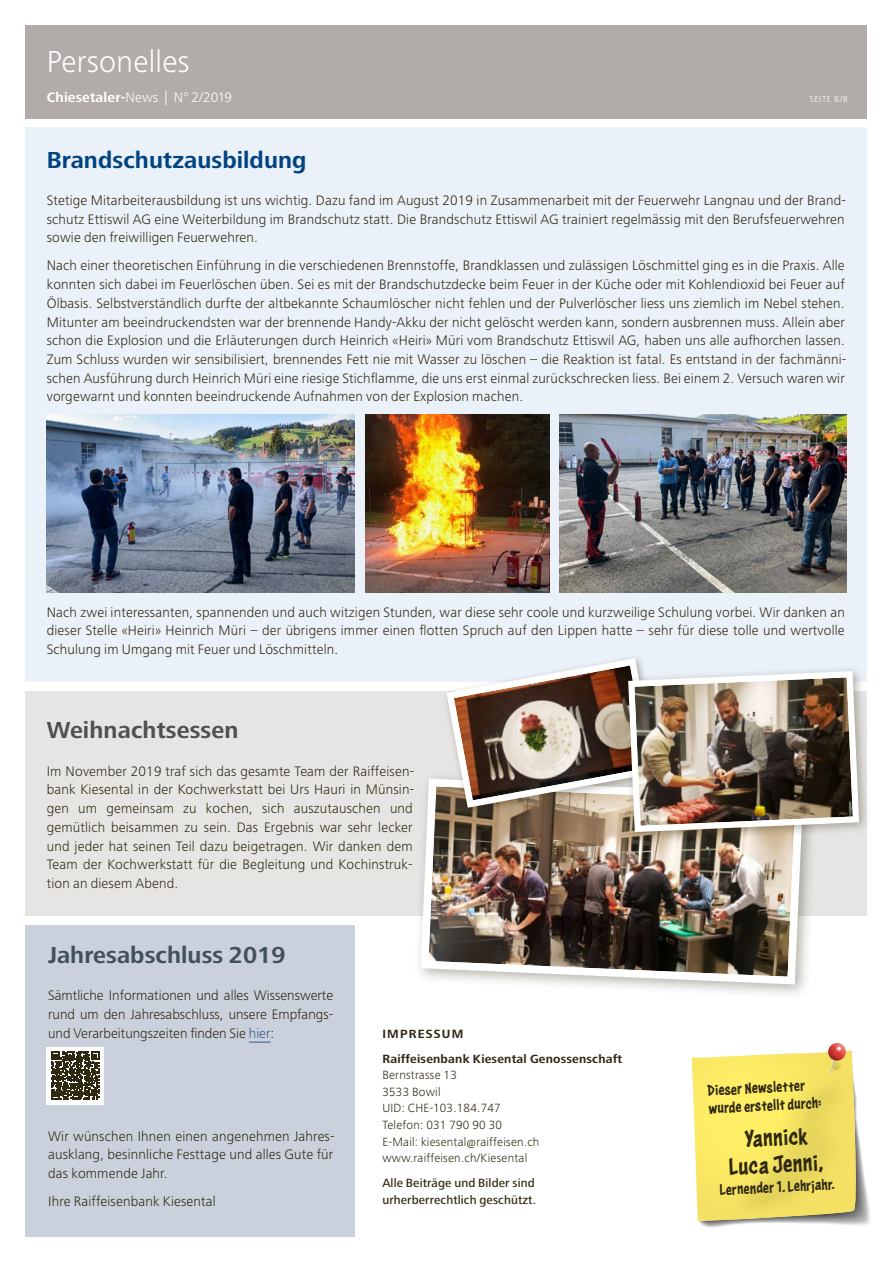
<style>
.page{position:relative;width:893px;height:1263px;background:#fff}
.page>*{position:absolute;margin:0;border:0;box-sizing:border-box;transform-origin:0 0}
.t1{font:300 31.5px "Frutiger Next LT";letter-spacing:.01em;color:#fff}
.t2{font:25.5px/27px "Astounder Squared LCBB";color:#2f2912;text-align:center}
.t3{font:700 24px "Frutiger Next LT";letter-spacing:.005em;color:#004380}
.t4{font:700 24px "Frutiger Next LT";letter-spacing:.005em;color:#425159}
.t5{font:700 24px "Frutiger Next LT";letter-spacing:.005em;color:#4f4e52}
.t6{font:16.5px/18px "Astounder Squared LCBB";color:#2f2912}
.t7{font:300 14.25px/18.8px "Frutiger Next LT";letter-spacing:.01em;color:#2f2912;text-align:justify}
.t8{font:300 14.25px "Frutiger Next LT";letter-spacing:.01em;color:#fff}
.t9{font:300 12.3px/16.6px "Frutiger Next LT";letter-spacing:.02em;color:#2f2912}
.t10{font:500 12.3px/16.6px "Frutiger Next LT";letter-spacing:.01em;color:#2f2912}
.t11{font:700 12.3px/24.9px "Frutiger Next LT";letter-spacing:.02em;color:#2f2912}
.t12{font:300 9px "Frutiger Next LT";letter-spacing:.07em;color:#fff}
.s1{font-weight:700}
.s2{color:#38598b}
</style>
<div class="page">
<div style="left:26px;top:26px;width:841px;height:93px;background:#b1aba9"></div>
<div style="left:26px;top:128px;width:841px;height:554px;background:#ebf1f8"></div>
<div style="left:26px;top:691px;width:841px;height:225px;background:#e7e5e4"></div>
<div style="left:26px;top:925px;width:329px;height:311px;background:#cad1dc"></div>
<svg style="left:249px;top:1042px;width:22px;height:1px"></svg>
<svg style="left:692px;top:1043px;width:178px;height:185px;background:#f1e27c"></svg>
<img style="left:365px;top:414px;width:184px;height:178px">
<img style="left:47px;top:414px;width:308px;height:178px">
<img style="left:560px;top:414px;width:286px;height:178px">
<div style="left:47px;top:1047px;width:57px;height:57px;background:#fff"></div>
<svg style="left:51px;top:1051px;width:48px;height:48px"></svg>
<div style="left:413px;top:771px;width:405px;height:229px;background:#2f2912;opacity:.35"></div>
<img style="left:417px;top:775px;width:390px;height:213px">
<div style="left:622px;top:665px;width:249px;height:179px;background:#2f2912;opacity:.35"></div>
<img style="left:443px;top:657px;width:419px;height:178px">
<h1 class="t1" style="left:47px;top:44px;width:144px">Personelles</h1>
<p class="t8" style="left:47px;top:90px;width:187px"><span class="s1">Chiesetaler-</span>News | N° 2/2019</p>
<p class="t12" style="left:810px;top:94px;width:39px">SEITE 8/8</p>
<h3 class="t3" style="left:47px;top:146px;width:261px">Brandschutzausbildung</h3>
<p class="t7" style="left:47px;top:191px;width:801px">Stetige Mitarbeiterausbildung ist uns wichtig. Dazu fand im August 2019 in Zusammenarbeit mit der Feuerwehr Langnau und der Brand&shy;schutz Ettiswil AG eine Weiterbildung im Brandschutz statt. Die Brandschutz Ettiswil AG trainiert regelmässig mit den Berufsfeuerwehren sowie den freiwilligen Feuerwehren.</p>
<p class="t7" style="left:47px;top:256px;width:801px">Nach einer theoretischen Einführung in die verschiedenen Brennstoffe, Brandklassen und zulässigen Löschmittel ging es in die Praxis. Alle konnten sich dabei im Feuerlöschen üben. Sei es mit der Brandschutzdecke beim Feuer in der Küche oder mit Kohlendioxid bei Feuer auf Ölbasis. Selbstverständlich durfte der altbekannte Schaumlöscher nicht fehlen und der Pulverlöscher liess uns ziemlich im Nebel stehen.<br>Mitunter am beeindruckendsten war der brennende Handy-Akku der nicht gelöscht werden kann, sondern ausbrennen muss. Allein aber schon die Explosion und die Erläuterungen durch Heinrich «Heiri» Müri vom Brandschutz Ettiswil AG, haben uns alle aufhorchen lassen.<br>Zum Schluss wurden wir sensibilisiert, brennendes Fett nie mit Wasser zu löschen – die Reaktion ist fatal. Es entstand in der fachmänni&shy;schen Ausführung durch Heinrich Müri eine riesige Stichflamme, die uns erst einmal zurückschrecken liess. Bei einem 2. Versuch waren wir vorgewarnt und konnten beeindruckende Aufnahmen von der Explosion machen.</p>
<p class="t7" style="left:47px;top:602px;width:800px">Nach zwei interessanten, spannenden und auch witzigen Stunden, war diese sehr coole und kurzweilige Schulung vorbei. Wir danken an dieser Stelle «Heiri» Heinrich Müri – der übrigens immer einen flotten Spruch auf den Lippen hatte – sehr für diese tolle und wertvolle Schulung im Umgang mit Feuer und Löschmitteln.</p>
<h3 class="t5" style="left:47px;top:717px;width:193px">Weihnachtsessen</h3>
<p class="t7" style="left:47px;top:762px;width:369px">Im November 2019 traf sich das gesamte Team der Raiffeisen&shy;bank Kiesental in der Kochwerkstatt bei Urs Hauri in Münsin&shy;gen um gemeinsam zu kochen, sich auszutauschen und gemütlich beisammen zu sein. Das Ergebnis war sehr lecker und jeder hat seinen Teil dazu beigetragen. Wir danken dem Team der Kochwerkstatt für die Begleitung und Kochinstruk&shy;tion an diesem Abend.</p>
<h3 class="t4" style="left:48px;top:941px;width:239px">Jahresabschluss 2019</h3>
<p class="t7" style="left:48px;top:986px;width:287px">Sämtliche Informationen und alles Wissenswerte rund um den Jahresabschluss, unsere Empfangs&shy;und Verarbeitungszeiten finden Sie <span class="s2">hier</span>:</p>
<p class="t7" style="left:48px;top:1126px;width:288px">Wir wünschen Ihnen einen angenehmen Jahres&shy;ausklang, besinnliche Festtage und alles Gute für das kommende Jahr.</p>
<p class="t7" style="left:48px;top:1192px;width:169px">Ihre Raiffeisenbank Kiesental</p>
<p class="t11" style="left:382px;top:1021px;width:241px">IMPRESSUM<br>Raiffeisenbank Kiesental Genossenschaft</p>
<p class="t9" style="left:382px;top:1067px;width:159px">Bernstrasse 13<br>3533 Bowil<br>UID: CHE-103.184.747<br>Telefon: 031 790 90 30<br>E-Mail: kiesental@raiffeisen.ch www.raiffeisen.ch/Kiesental</p>
<p class="t10" style="left:382px;top:1175px;width:155px">Alle Beiträge und Bilder sind urherberrechtlich geschützt.</p>
<p class="t6" style="left:707px;top:1082px;width:114px;rotate:-3deg">Dieser Newsletter wurde erstellt durch:</p>
<h2 class="t2" style="left:727px;top:1127px;width:96px;rotate:-3deg">Yannick<br>Luca Jenni,</h2>
<p class="t6" style="left:719px;top:1181px;width:117px;rotate:-3deg">Lernender 1. Lehrjahr.</p>
</div>
